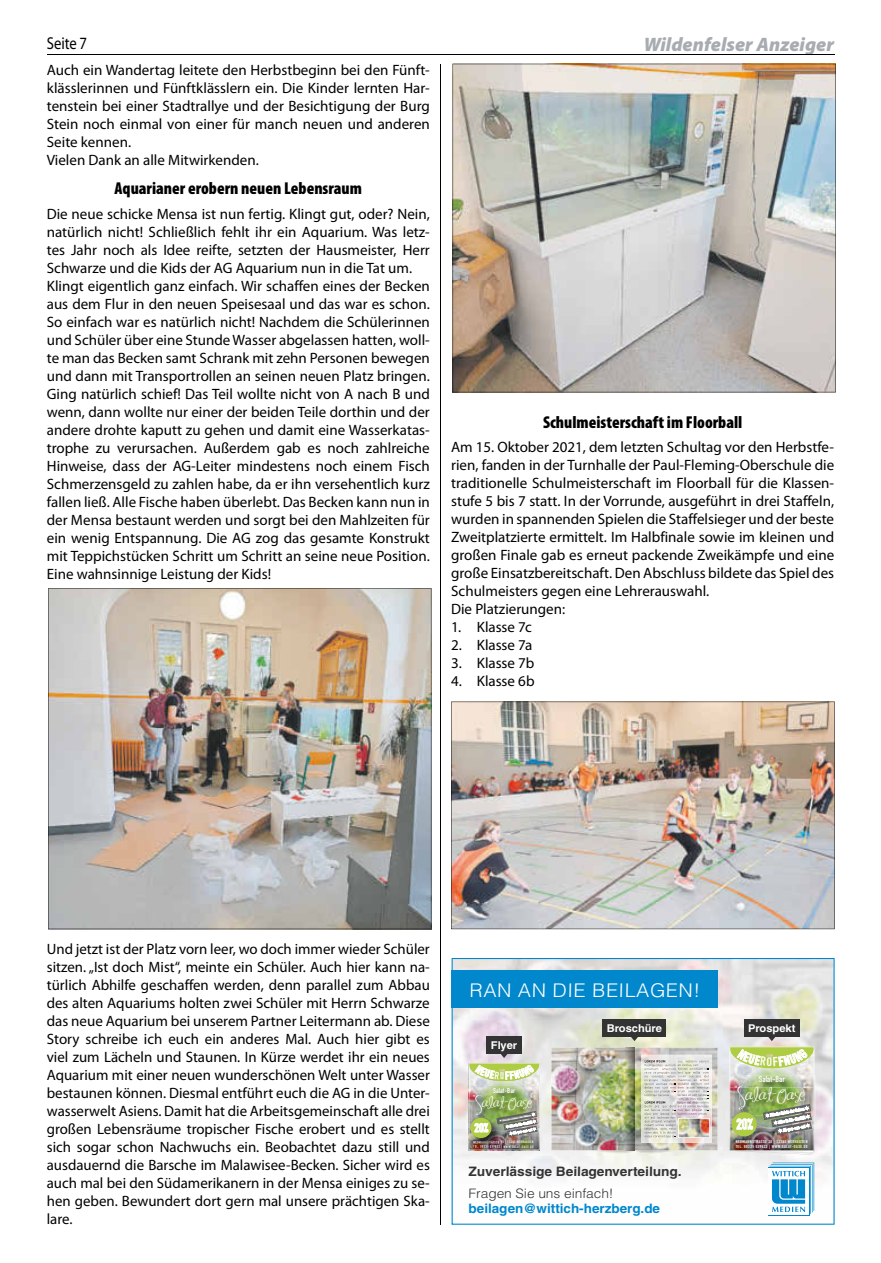
<style>
.page{position:relative;width:881px;height:1263px;background:#fff}
.page>*{position:absolute;margin:0;border:0;box-sizing:border-box;transform-origin:0 0}
.t1{font:italic 900 19.5px "Myriad Pro";color:#a8acb1}
.t2{font:300 18.75px "Helvetica";color:#fff;scale:1.05 1}
.t3{font:900 condensed 17.25px "Myriad Pro";color:#000}
.t4{font:17.25px "Myriad Pro";letter-spacing:-.005em;color:#000;scale:.85 1}
.t5{font:15px/18px "Myriad Pro";color:#000}
.t6{font:700 14.55px "DIN Condensed";color:#fff;scale:1.04 1}
.t7{font:14.25px "MA Sexy";color:#fff;scale:1.04 1}
.t8{font:700 13.05px "Helvetica";color:#333;scale:1.05 1}
.t9{font:700 13.05px "Helvetica";color:#0087cc;scale:1.04 1}
.t10{font:300 13.05px "Helvetica";color:#333;scale:1.05 1}
.t11{font:700 12.15px "DIN Condensed";color:#fff;scale:1.04 1}
.t12{font:12px "MA Sexy";color:#fff;scale:1.04 1}
.t13{font:700 10.65px "Helvetica";color:#fff;scale:1.04 1}
.t14{font:700 8.4px "DIN Condensed";color:#fff;scale:1.04 1}
.t15{font:700 7.05px "DIN Condensed";color:#fff;scale:1.04 1}
.t16{font:700 4.2px/4.9px "DIN Condensed";letter-spacing:.1em;color:#fff;scale:1.04 1}
.t17{font:700 3.45px/4.2px "DIN Condensed";letter-spacing:.1em;color:#fff;scale:1.04 1}
</style>
<div class="page">
<hr style="left:440px;top:64px;width:1px;height:1161px;background:#000">
<hr style="left:47px;top:54px;width:787px;height:1px;background:#000">
<img style="left:452px;top:64px;width:383px;height:328px">
<img style="left:48px;top:588px;width:383px;height:341px">
<img style="left:451px;top:702px;width:383px;height:227px">
<svg style="left:451px;top:958px;width:383px;height:267px"></svg>
<div style="left:451px;top:970px;width:266px;height:38px;background:#0087cc"></div>
<div style="left:486px;top:1036px;width:36px;height:18px;background:#333"></div>
<div style="left:743px;top:1019px;width:56px;height:18px;background:#333"></div>
<svg style="left:628px;top:1037px;width:12px;height:4px"></svg>
<div style="left:602px;top:1019px;width:64px;height:18px;background:#333"></div>
<img style="left:540px;top:1086px;width:2px;height:37px">
<img style="left:588px;top:1150px;width:92px;height:4px">
<img style="left:635px;top:1048px;width:82px;height:102px">
<img style="left:640px;top:1055px;width:71px;height:88px">
<img style="left:644px;top:1060px;width:21px;height:2px">
<img style="left:644px;top:1064px;width:31px;height:4px">
<img style="left:644px;top:1068px;width:31px;height:14px">
<img style="left:644px;top:1082px;width:29px;height:3px">
<img style="left:644px;top:1086px;width:31px;height:2px">
<img style="left:644px;top:1090px;width:30px;height:3px">
<img style="left:644px;top:1094px;width:25px;height:3px">
<img style="left:644px;top:1101px;width:21px;height:2px">
<img style="left:644px;top:1105px;width:31px;height:3px">
<img style="left:644px;top:1109px;width:29px;height:2px">
<img style="left:644px;top:1112px;width:31px;height:4px">
<img style="left:644px;top:1116px;width:31px;height:2px">
<img style="left:644px;top:1120px;width:30px;height:4px">
<img style="left:644px;top:1124px;width:30px;height:9px">
<img style="left:644px;top:1135px;width:30px;height:3px">
<img style="left:677px;top:1060px;width:31px;height:3px">
<img style="left:677px;top:1064px;width:21px;height:2px">
<img style="left:677px;top:1067px;width:31px;height:4px">
<img style="left:677px;top:1071px;width:31px;height:6px">
<img style="left:677px;top:1079px;width:31px;height:3px">
<img style="left:677px;top:1082px;width:31px;height:6px">
<img style="left:677px;top:1090px;width:30px;height:2px">
<img style="left:677px;top:1094px;width:30px;height:3px">
<img style="left:677px;top:1097px;width:31px;height:6px">
<img style="left:677px;top:1105px;width:31px;height:2px">
<img style="left:677px;top:1109px;width:30px;height:6px">
<img style="left:677px;top:1112px;width:29px;height:3px">
<svg style="left:674px;top:1118px;width:35px;height:20px"></svg>
<img style="left:551px;top:1048px;width:84px;height:102px">
<img style="left:625px;top:1048px;width:9px;height:102px">
<div style="left:767px;top:1167px;width:42px;height:48px;background:#fff"></div>
<svg style="left:769px;top:1162px;width:44px;height:52px"></svg>
<img style="left:468px;top:1050px;width:72px;height:100px">
<img style="left:729px;top:1034px;width:85px;height:120px">
<p class="t4" style="left:47px;top:33px;width:49px">Seite 7</p>
<h1 class="t1" style="left:643px;top:31px;width:192px">Wildenfelser Anzeiger</h1>
<p class="t5" style="left:47px;top:61px;width:384px">Auch ein Wandertag leitete den Herbstbeginn bei den Fünft&shy;klässlerinnen und Fünftklässlern ein. Die Kinder lernten Har&shy;tenstein bei einer Stadtrallye und der Besichtigung der Burg Stein noch einmal von einer für manch neuen und anderen Seite kennen.<br>Vielen Dank an alle Mitwirkenden.</p>
<p class="t3" style="left:115px;top:177px;width:249px">Aquarianer erobern neuen Lebensraum</p>
<p class="t5" style="left:47px;top:204px;width:384px">Die neue schicke Mensa ist nun fertig. Klingt gut, oder? Nein, natürlich nicht! Schließlich fehlt ihr ein Aquarium. Was letz&shy;tes Jahr noch als Idee reifte, setzten der Hausmeister, Herr Schwarze und die Kids der AG Aquarium nun in die Tat um.<br>Klingt eigentlich ganz einfach. Wir schaffen eines der Becken aus dem Flur in den neuen Speisesaal und das war es schon.<br>So einfach war es natürlich nicht! Nachdem die Schülerinnen und Schüler über eine Stunde Wasser abgelassen hatten, woll&shy;te man das Becken samt Schrank mit zehn Personen bewegen und dann mit Transportrollen an seinen neuen Platz bringen.<br>Ging natürlich schief! Das Teil wollte nicht von A nach B und wenn, dann wollte nur einer der beiden Teile dorthin und der andere drohte kaputt zu gehen und damit eine Wasserkatas&shy;trophe zu verursachen. Außerdem gab es noch zahlreiche Hinweise, dass der AG-Leiter mindestens noch einem Fisch Schmerzensgeld zu zahlen habe, da er ihn versehentlich kurz fallen ließ. Alle Fische haben überlebt. Das Becken kann nun in der Mensa bestaunt werden und sorgt bei den Mahlzeiten für ein wenig Entspannung. Die AG zog das gesamte Konstrukt mit Teppichstücken Schritt um Schritt an seine neue Position.<br>Eine wahnsinnige Leistung der Kids!</p>
<p class="t3" style="left:542px;top:411px;width:201px">Schulmeisterschaft im Floorball</p>
<p class="t5" style="left:451px;top:438px;width:384px">Am 15. Oktober 2021, dem letzten Schultag vor den Herbstfe&shy;rien, fanden in der Turnhalle der Paul-Fleming-Oberschule die traditionelle Schulmeisterschaft im Floorball für die Klassen&shy;stufe 5 bis 7 statt. In der Vorrunde, ausgeführt in drei Staffeln, wurden in spannenden Spielen die Staffelsieger und der beste Zweitplatzierte ermittelt. Im Halbfinale sowie im kleinen und großen Finale gab es erneut packende Zweikämpfe und eine große Einsatzbereitschaft. Den Abschluss bildete das Spiel des Schulmeisters gegen eine Lehrerauswahl.<br>Die Platzierungen:</p>
<p class="t5" style="left:451px;top:618px;width:82px">1. Klasse 7c</p>
<p class="t5" style="left:451px;top:636px;width:83px">2. Klasse 7a</p>
<p class="t5" style="left:451px;top:654px;width:85px">3. Klasse 7b</p>
<p class="t5" style="left:451px;top:672px;width:85px">4. Klasse 6b</p>
<p class="t5" style="left:47px;top:939px;width:384px;text-align:justify">Und jetzt ist der Platz vorn leer, wo doch immer wieder Schüler sitzen. „Ist doch Mist“, meinte ein Schüler. Auch hier kann na&shy;türlich Abhilfe geschaffen werden, denn parallel zum Abbau des alten Aquariums holten zwei Schüler mit Herrn Schwarze das neue Aquarium bei unserem Partner Leitermann ab. Diese Story schreibe ich euch ein anderes Mal. Auch hier gibt es viel zum Lächeln und Staunen. In Kürze werdet ihr ein neues Aquarium mit einer neuen wunderschönen Welt unter Wasser bestaunen können. Diesmal entführt euch die AG in die Unter&shy;wasserwelt Asiens. Damit hat die Arbeitsgemeinschaft alle drei großen Lebensräume tropischer Fische erobert und es stellt sich sogar schon Nachwuchs ein. Beobachtet dazu still und ausdauernd die Barsche im Malawisee-Becken. Sicher wird es auch mal bei den Südamerikanern in der Mensa einiges zu se&shy;hen geben. Bewundert dort gern mal unsere prächtigen Ska&shy;lare.</p>
<p class="t2" style="left:469px;top:978px;width:221px">RAN AN DIE BEILAGEN!</p>
<p class="t13" style="left:490px;top:1039px;width:27px">Flyer</p>
<p class="t15" style="left:493px;top:1085px;width:22px">Salat-Bar</p>
<p class="t12" style="left:472px;top:1096px;width:63px">"Salat-Oase“</p>
<p class="t17" style="left:473px;top:1140px;width:59px">NEUMANNSTRASSE 30 | 12345 NEUHAUSEN<br>TEL. 08325 539622 | WWW.SALAT-OASE.DE</p>
<p class="t11" style="left:474px;top:1120px;width:15px">20%</p>
<p class="t13" style="left:606px;top:1022px;width:55px">Broschüre</p>
<p class="t13" style="left:747px;top:1022px;width:47px">Prospekt</p>
<p class="t14" style="left:758px;top:1074px;width:26px">Salat-Bar</p>
<p class="t7" style="left:733px;top:1086px;width:75px">"Salat-Oase“</p>
<p class="t16" style="left:735px;top:1139px;width:71px">NEUMANNSTRASSE 30 | 12345 NEUHAUSEN<br>TEL. 08325 539622 | WWW.SALAT-OASE.DE</p>
<p class="t6" style="left:736px;top:1114px;width:17px">20%</p>
<p class="t8" style="left:468px;top:1163px;width:204px">Zuverlässige Beilagenverteilung.</p>
<p class="t10" style="left:468px;top:1185px;width:140px">Fragen Sie uns einfach!</p>
<p class="t9" style="left:468px;top:1201px;width:186px">beilagen@wittich-herzberg.de</p>
</div>
